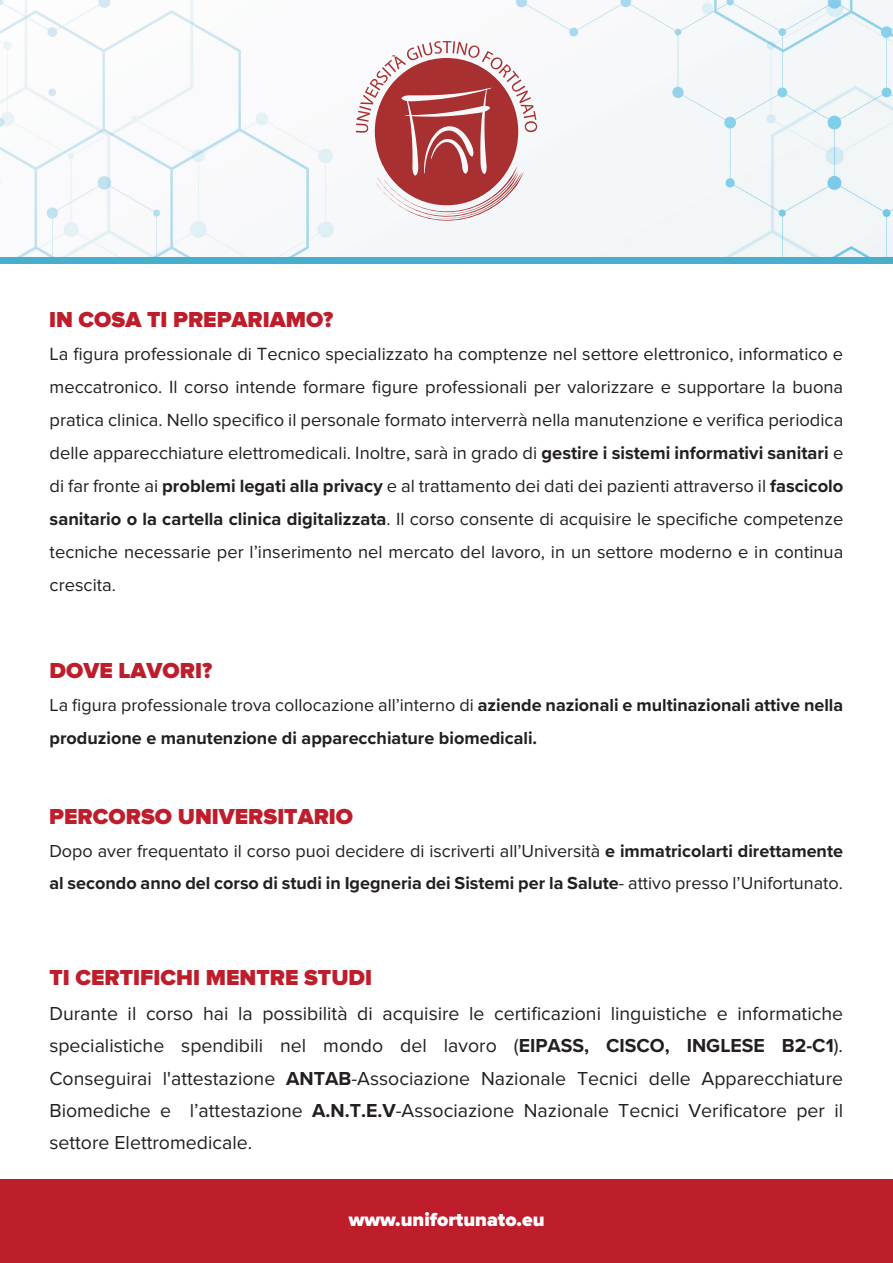
<style>
.page{position:relative;width:893px;height:1263px;background:#fff}
.page>*{position:absolute;margin:0;border:0;box-sizing:border-box;transform-origin:0 0}
.t1{font:900 22.5px "Proxima Nova";color:#be1d2c}
.t2{font:19.5px/32.4px "Proxima Nova";color:#231f20;text-align:justify}
.t3{font:900 19.5px "Proxima Nova";color:#fff}
.t4{font:18.3px/33px "Proxima Nova";color:#231f20;text-align:justify}
.t5{font:18px/32.4px "Proxima Nova";color:#231f20}
.t6{font:700 18px/33px "Proxima Nova";color:#231f20}
.s1{font-weight:700}
.s2{font-weight:400}
</style>
<div class="page">
<div style="left:0;top:1179px;width:893px;height:84px;background:#be1d2c"></div>
<img style="left:0;top:0;width:893px;height:257px">
<div style="left:0;top:257px;width:893px;height:7px;background:#47afcb"></div>
<svg style="left:356px;top:41px;width:181px;height:181px"></svg>
<p class="t1" style="left:49px;top:306px;width:286px">IN COSA TI PREPARIAMO?</p>
<p class="t4" style="left:50px;top:338px;width:795px">La figura professionale di Tecnico specializzato ha comptenze nel settore elettronico, informatico e meccatronico. Il corso intende formare figure professionali per valorizzare e supportare la buona pratica clinica. Nello specifico il personale formato interverrà nella manutenzione e verifica periodica delle apparecchiature elettromedicali. Inoltre, sarà in grado di <span class="s1">gestire i sistemi informativi sanitari</span> e di far fronte ai <span class="s1">problemi legati alla privacy</span> e al trattamento dei dati dei pazienti attraverso il <span class="s1">fascicolo sanitario o la cartella clinica digitalizzata</span>. Il corso consente di acquisire le specifiche competenze tecniche necessarie per l’inserimento nel mercato del lavoro, in un settore moderno e in continua crescita.</p>
<p class="t1" style="left:50px;top:657px;width:164px">DOVE LAVORI?</p>
<p class="t6" style="left:50px;top:688px;width:795px"><span class="s2">La figura professionale trova collocazione all’interno di</span> aziende nazionali e multinazionali attive nella produzione e manutenzione di apparecchiature biomedicali.</p>
<p class="t1" style="left:49px;top:803px;width:305px">PERCORSO UNIVERSITARIO</p>
<p class="t5" style="left:49px;top:835px;width:795px">Dopo aver frequentato il corso puoi decidere di iscriverti all’Università <span class="s1">e immatricolarti direttamente al secondo anno del corso di studi in Igegneria dei Sistemi per la Salute</span>- attivo presso l’Unifortunato.</p>
<p class="t1" style="left:49px;top:965px;width:324px">TI CERTIFICHI MENTRE STUDI</p>
<p class="t2" style="left:49px;top:997px;width:795px">Durante il corso hai la possibilità di acquisire le certificazioni linguistiche e informatiche specialistiche spendibili nel mondo del lavoro (<span class="s1">EIPASS, CISCO, INGLESE B2-C1</span>).<br>Conseguirai l'attestazione <span class="s1">ANTAB</span>-Associazione Nazionale Tecnici delle Apparecchiature Biomediche e l’attestazione <span class="s1">A.N.T.E.V</span>-Associazione Nazionale Tecnici Verificatore per il settore Elettromedicale.</p>
<p class="t3" style="left:349px;top:1209px;width:197px">www.unifortunato.eu</p>
</div>
